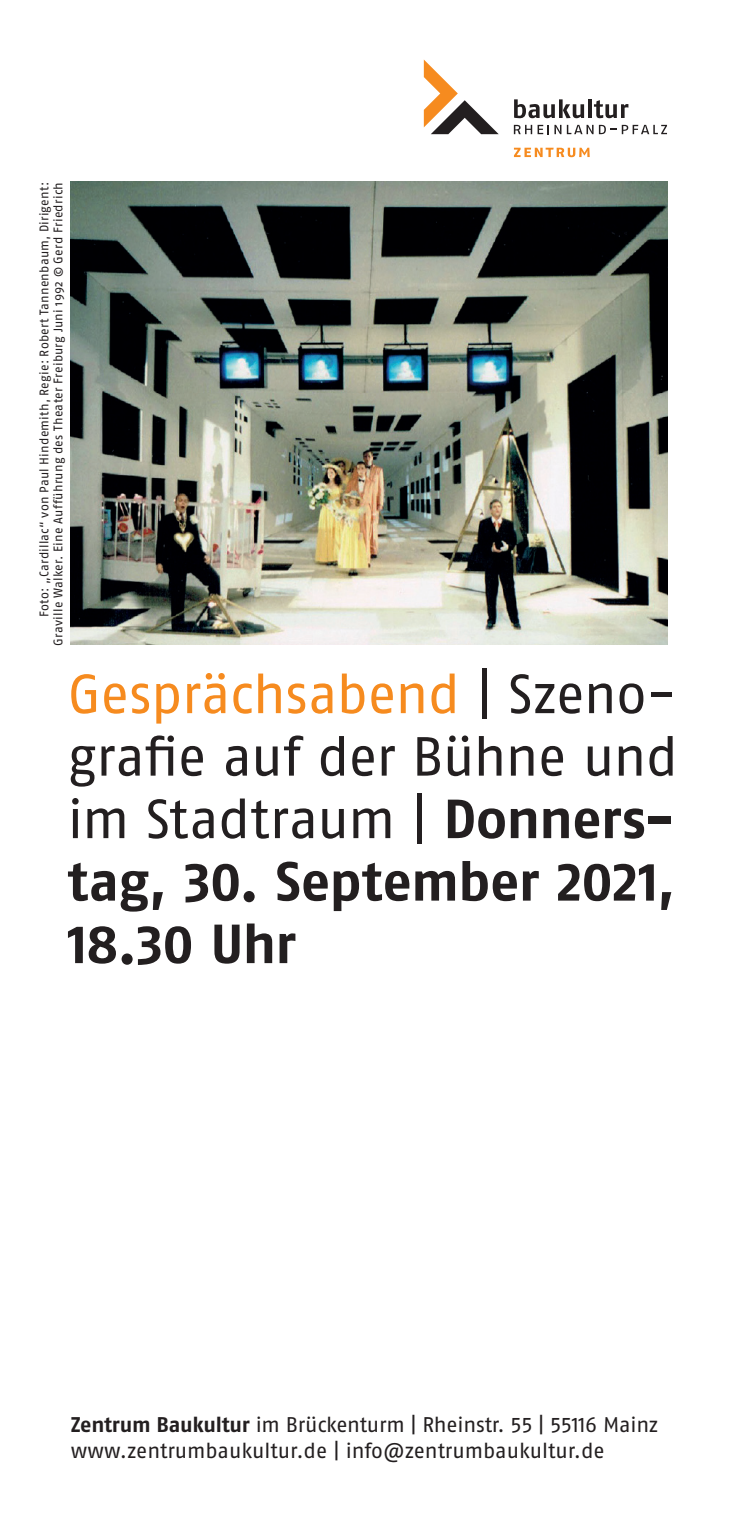
<style>
.page{position:relative;width:738px;height:1531px;background:#fff}
.page>*{position:absolute;margin:0;border:0;box-sizing:border-box;transform-origin:0 0}
.t1{font:55px/62.5px "Fago No";letter-spacing:-.02em;color:#231f20;text-align:justify}
.t2{font:55px/62.5px "Fago No Bold Lf";letter-spacing:-.015em;color:#231f20}
.t3{font:21.25px "Fago No Regular LF";letter-spacing:-.015em;color:#231f20}
.t4{font:21.25px "Fago No";letter-spacing:-.005em;color:#231f20}
.t5{font:12.5px/13.8px "Fago No";letter-spacing:.015em;color:#231f20;text-align:right}
.s1{color:#f68b1f}
.s2{font-family:"Fago No Bold Lf"}
.s3{font-family:"Fago No";font-weight:700}
.s4{font-family:"Fago No"}
</style>
<div class="page">
<img style="left:71px;top:181px;width:595px;height:464px">
<svg style="left:513px;top:148px;width:76px;height:9px"></svg>
<svg style="left:513px;top:125px;width:35px;height:9px"></svg>
<svg style="left:554px;top:125px;width:112px;height:9px"></svg>
<svg style="left:514px;top:99px;width:69px;height:19px"></svg>
<svg style="left:588px;top:99px;width:3px;height:19px"></svg>
<svg style="left:593px;top:100px;width:35px;height:18px"></svg>
<svg style="left:423px;top:60px;width:75px;height:74px"></svg>
<p class="t5" style="left:37px;top:646px;width:465px;rotate:-90deg">Foto: „Cardillac“ von Paul Hindemith, Regie: Robert Tannenbaum, Dirigent:<br>Graville Walker. Eine Aufführung des Theater Freiburg Juni 1992 © Gerd Friedrich</p>
<h1 class="t1" style="left:67px;top:662px;width:611px"><span class="s1">Gesprächsabend</span> | Szeno&shy;grafie auf der Bühne und im Stadtraum | <span class="s2">Donners-</span></h1>
<h1 class="t2" style="left:67px;top:849px;width:608px">tag, 30. September 2021,<br>18.30 Uhr</h1>
<h2 class="t3" style="left:71px;top:1412px;width:588px"><span class="s3">Zentrum Baukultur</span> <span class="s4">im Brückenturm</span> | Rheinstr. 55 | 55116 Mainz</h2>
<h2 class="t4" style="left:71px;top:1439px;width:535px">www.zentrumbaukultur.de | info@zentrumbaukultur.de</h2>
</div>
